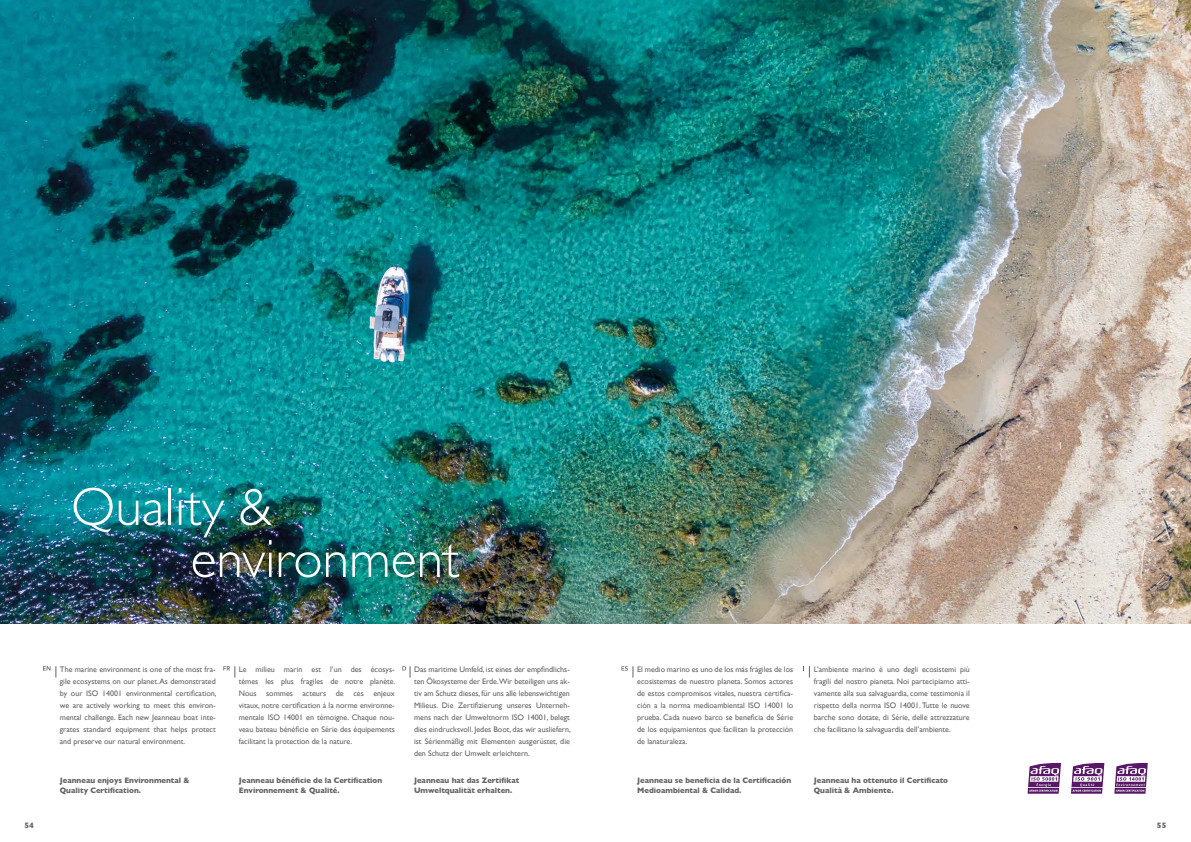
<style>
.page{position:relative;width:1191px;height:842px;background:#fff}
.page>*{position:absolute;margin:0;border:0;box-sizing:border-box;transform-origin:0 0}
.t1{font:300 54px/52px "Gill Sans";color:#fff}
.t2{font:8px/12px "Gill Sans";color:#646363;text-align:justify}
.t3{font:700 8px/10px "Gill Sans";color:#646363;scale:.95 1}
.t4{font:700 8px "Gill Sans";color:#646363}
</style>
<div class="page">
<img style="left:0;top:0;width:1191px;height:624px">
<svg style="left:1027px;top:763px;width:34px;height:31px"></svg>
<hr style="left:1028px;top:787px;width:31px;height:1px;background:#fff">
<svg style="left:1071px;top:763px;width:33px;height:31px"></svg>
<hr style="left:1071px;top:787px;width:31px;height:1px;background:#fff">
<svg style="left:1114px;top:763px;width:33px;height:31px"></svg>
<hr style="left:1114px;top:787px;width:32px;height:1px;background:#fff">
<svg style="left:43px;top:666px;width:7px;height:4px"></svg>
<svg style="left:803px;top:666px;width:7px;height:11px"></svg>
<svg style="left:402px;top:666px;width:9px;height:11px"></svg>
<svg style="left:621px;top:666px;width:12px;height:11px"></svg>
<svg style="left:223px;top:666px;width:13px;height:11px"></svg>
<h1 class="t1" style="left:191px;top:479px;width:270px;text-indent:-120px">Quality &amp; environment</h1>
<p class="t2" style="left:60px;top:663px;width:158px">The marine environment is one of the most fra&shy;gile ecosystems on our planet. As demonstrated by our ISO 14001 environmental certification, we are actively working to meet this environ&shy;mental challenge. Each new Jeanneau boat inte&shy;grates standard equipment that helps protect and preserve our natural environment.</p>
<p class="t2" style="left:239px;top:663px;width:158px">Le milieu marin est l’un des écosys&shy;tèmes les plus fragiles de notre planète.<br>Nous sommes acteurs de ces enjeux vitaux, notre certification à la norme environne&shy;mentale ISO 14001 en témoigne. Chaque nou&shy;veau bateau bénéficie en Série des équipements facilitant la protection de la nature.</p>
<p class="t2" style="left:414px;top:663px;width:158px">Das maritime Umfeld, ist eines der empfindlichs&shy;ten Ökosysteme der Erde.Wir beteiligen uns ak&shy;tiv am Schutz dieses, für uns alle lebenswichtigen Milieus. Die Zertifizierung unseres Unterneh&shy;mens nach der Umweltnorm ISO 14001, belegt dies eindrucksvoll. Jedes Boot, das wir ausliefern, ist Sérienmäßig mit Elementen ausgerüstet, die den Schutz der Umwelt erleichtern.</p>
<p class="t3" style="left:60px;top:775px;width:138px">Jeanneau enjoys Environmental &amp;<br>Quality Certification.</p>
<p class="t3" style="left:414px;top:775px;width:112px">Jeanneau hat das Zertifikat<br>Umweltqualität erhalten.</p>
<p class="t3" style="left:239px;top:775px;width:152px">Jeanneau bénéficie de la Certification<br>Environnement &amp; Qualité.</p>
<p class="t2" style="left:637px;top:663px;width:157px">El medio marino es uno de los más frágiles de los ecosistemas de nuestro planeta. Somos actores de estos compromisos vitales, nuestra certifica&shy;ción a la norma medioambiental ISO 14001 lo prueba. Cada nuevo barco se beneficia de Série de los equipamientos que facilitan la protección de lanaturaleza.</p>
<p class="t2" style="left:814px;top:663px;width:157px">L’ambiente marino è uno degli ecosistemi più fragili del nostro pianeta. Noi partecipiamo atti&shy;vamente alla sua salvaguardia, come testimonia il rispetto della norma ISO 14001. Tutte le nuove barche sono dotate, di Série, delle attrezzature che facilitano la salvaguardia dell’ambiente.</p>
<p class="t3" style="left:637px;top:775px;width:164px">Jeanneau se beneficia de la Certificación<br>Medioambiental &amp; Calidad.</p>
<p class="t3" style="left:814px;top:775px;width:143px">Jeanneau ha ottenuto il Certificato<br>Qualità &amp; Ambiente.</p>
<p class="t4" style="left:25px;top:818px;width:11px">54</p>
<p class="t4" style="left:1157px;top:818px;width:11px">55</p>
</div>
